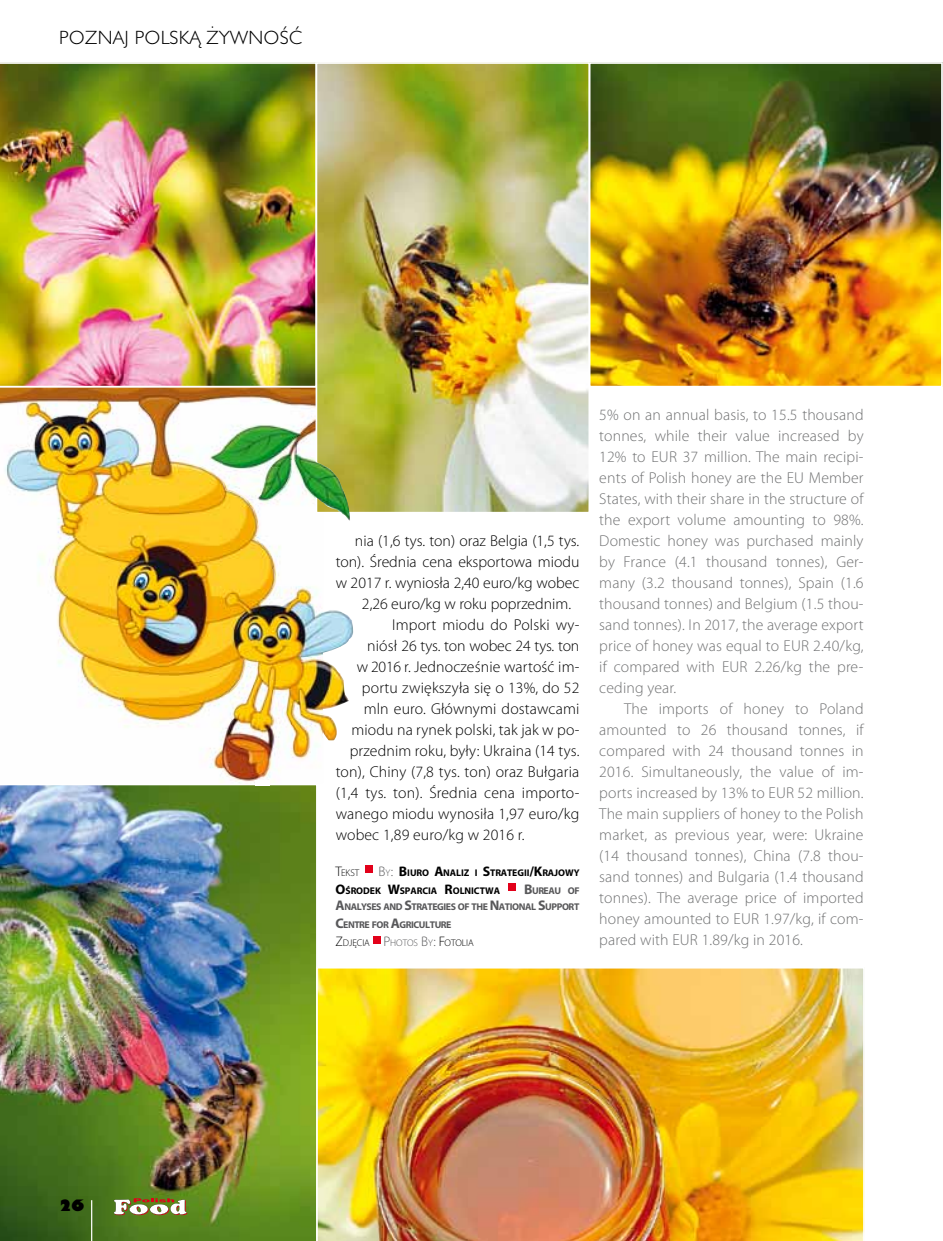
<style>
.page{position:relative;width:943px;height:1241px;background:#fff}
.page>*{position:absolute;margin:0;border:0;box-sizing:border-box;transform-origin:0 0}
.t1{font:300 17.5px "Humanst 521 Lt PL";letter-spacing:.03em;color:#000}
.t2{font:300 15.75px/21px "Myriad Pro";letter-spacing:.01em;color:#707172;text-align:justify}
.t3{font:300 15.75px "Myriad Pro";letter-spacing:.01em;color:#000}
.t4{font:300 15.75px "Myriad Pro";letter-spacing:-.01em;color:#000}
.t5{font:14px "Humanst 521 U Bd PL";color:#000}
.t6{font:700 9.8px/16.8px "Myriad Pro";letter-spacing:-.045em;color:#58585a;text-align:right}
.t7{font:700 9.62px/17.8px "Myriad Pro";letter-spacing:-.005em;color:#000}
.t8{font:300 9.62px "Myriad Pro";letter-spacing:-.005em;color:#000}
.s1{font-weight:300;font-size:13.83px;color:#58585a}
.s2{font-weight:300;color:#58585a}
.s3{font-size:13.83px}
.s4{font-size:14px}
.s5{font-size:13.83px;color:#58585a}
.s6{color:#58585a}
</style>
<div class="page">
<img style="left:0;top:387px;width:315px;height:396px">
<img style="left:0;top:62px;width:315px;height:324px">
<img style="left:0;top:785px;width:317px;height:455px">
<img style="left:318px;top:65px;width:269px;height:445px">
<div style="left:315px;top:62px;width:275px;height:451px;border:2px solid #fff"></div>
<img style="left:591px;top:65px;width:348px;height:319px">
<div style="left:588px;top:62px;width:354px;height:325px;border:2px solid #fff"></div>
<img style="left:316px;top:966px;width:548px;height:274px">
<div style="left:365px;top:865px;width:8px;height:8px;background:#e2001a"></div>
<div style="left:508px;top:883px;width:8px;height:8px;background:#e2001a"></div>
<div style="left:373px;top:935px;width:8px;height:8px;background:#e2001a"></div>
<hr style="left:91px;top:1199px;width:1px;height:41px;background:#fff">
<svg style="left:114px;top:1198px;width:73px;height:16px"></svg>
<img style="left:223px;top:460px;width:133px;height:319px">
<div style="left:255px;top:779px;width:14px;height:6px;background:#fff"></div>
<p class="t1" style="left:59px;top:25px;width:244px">POZNAJ POLSKĄ ŻYWNOŚĆ</p>
<p class="t5" style="left:60px;top:1195px;width:26px">26</p>
<p class="t3" style="left:355px;top:531px;width:226px">nia (1,6 tys. ton) oraz Belgia (1,5 tys.</p>
<p class="t3" style="left:336px;top:552px;width:245px">ton). Średnia cena eksportowa miodu</p>
<p class="t3" style="left:336px;top:573px;width:245px">w 2017 r. wyniosła 2,40 euro/kg wobec</p>
<p class="t3" style="left:362px;top:594px;width:211px">2,26 euro/kg w roku poprzednim.</p>
<p class="t3" style="left:392px;top:615px;width:189px">Import miodu do Polski wy-</p>
<p class="t4" style="left:367px;top:636px;width:214px">niósł 26 tys. ton wobec 24 tys. ton</p>
<p class="t3" style="left:357px;top:657px;width:224px">w 2016 r. Jednocześnie wartość im-</p>
<p class="t3" style="left:362px;top:678px;width:219px">portu zwiększyła się o 13%, do 52</p>
<p class="t3" style="left:364px;top:699px;width:217px">mln euro. Głównymi dostawcami</p>
<p class="t3" style="left:351px;top:720px;width:229px">miodu na rynek polski, tak jak w po-</p>
<p class="t3" style="left:350px;top:741px;width:231px">przednim roku, były: Ukraina (14 tys.</p>
<p class="t3" style="left:336px;top:762px;width:245px">ton), Chiny (7,8 tys. ton) oraz Bułgaria</p>
<p class="t3" style="left:336px;top:783px;width:245px">(1,4 tys. ton). Średnia cena importo-</p>
<p class="t3" style="left:336px;top:804px;width:245px">wanego miodu wynosiła 1,97 euro/kg</p>
<p class="t3" style="left:336px;top:825px;width:190px">wobec 1,89 euro/kg w 2016 r.</p>
<p class="t7" style="left:335px;top:863px;width:245px;text-indent:43px"><span class="s1">B</span><span class="s2">Y</span><span class="s1">:</span> <span class="s3">B</span>IURO <span class="s3">A</span>NALIZ I <span class="s3">S</span>TRATEGII<span class="s3">/K</span>RAJOWY<br><span class="s3">O</span>ŚRODEK <span class="s3">W</span>SPARCIA <span class="s3">R</span>OLNICTWA</p>
<p class="t8" style="left:335px;top:866px;width:25px"><span class="s3">T</span>EKST</p>
<p class="t6" style="left:335px;top:881px;width:245px"><span class="s4">B</span>UREAU OF<br><span class="s4">A</span>NALYSES AND <span class="s4">S</span>TRATEGIES OF THE <span class="s4">N</span>ATIONAL <span class="s4">S</span>UPPORT</p>
<p class="t6" style="left:335px;top:916px;width:117px"><span class="s4">C</span>ENTRE FOR <span class="s4">A</span>GRICULTURE</p>
<p class="t8" style="left:335px;top:936px;width:140px"><span class="s3">Z</span>DJĘCIA <span class="s5">P</span> <span class="s6">HOTOS</span> <span class="s5">B</span><span class="s6">Y</span><span class="s5">:</span> <span class="s3">F</span>OTOLIA</p>
<p class="t2" style="left:599px;top:404px;width:266px">5% on an annual basis, to 15.5 thousand tonnes, while their value increased by 12% to EUR 37 million. The main recipi&shy;ents of Polish honey are the EU Member States, with their share in the structure of the export volume amounting to 98%.<br>Domestic honey was purchased mainly by France (4.1 thousand tonnes), Ger&shy;many (3.2 thousand tonnes), Spain (1.6 thousand tonnes) and Belgium (1.5 thou&shy;sand tonnes). In 2017, the average export price of honey was equal to EUR 2.40/kg, if compared with EUR 2.26/kg the pre&shy;ceding year.</p>
<p class="t2" style="left:599px;top:698px;width:266px;text-indent:25px">The imports of honey to Poland amounted to 26 thousand tonnes, if compared with 24 thousand tonnes in 2016. Simultaneously, the value of im&shy;ports increased by 13% to EUR 52 million.<br>The main suppliers of honey to the Polish market, as previous year, were: Ukraine (14 thousand tonnes), China (7.8 thou&shy;sand tonnes) and Bulgaria (1.4 thousand tonnes). The average price of imported honey amounted to EUR 1.97/kg, if com&shy;pared with EUR 1.89/kg in 2016.</p>
</div>
